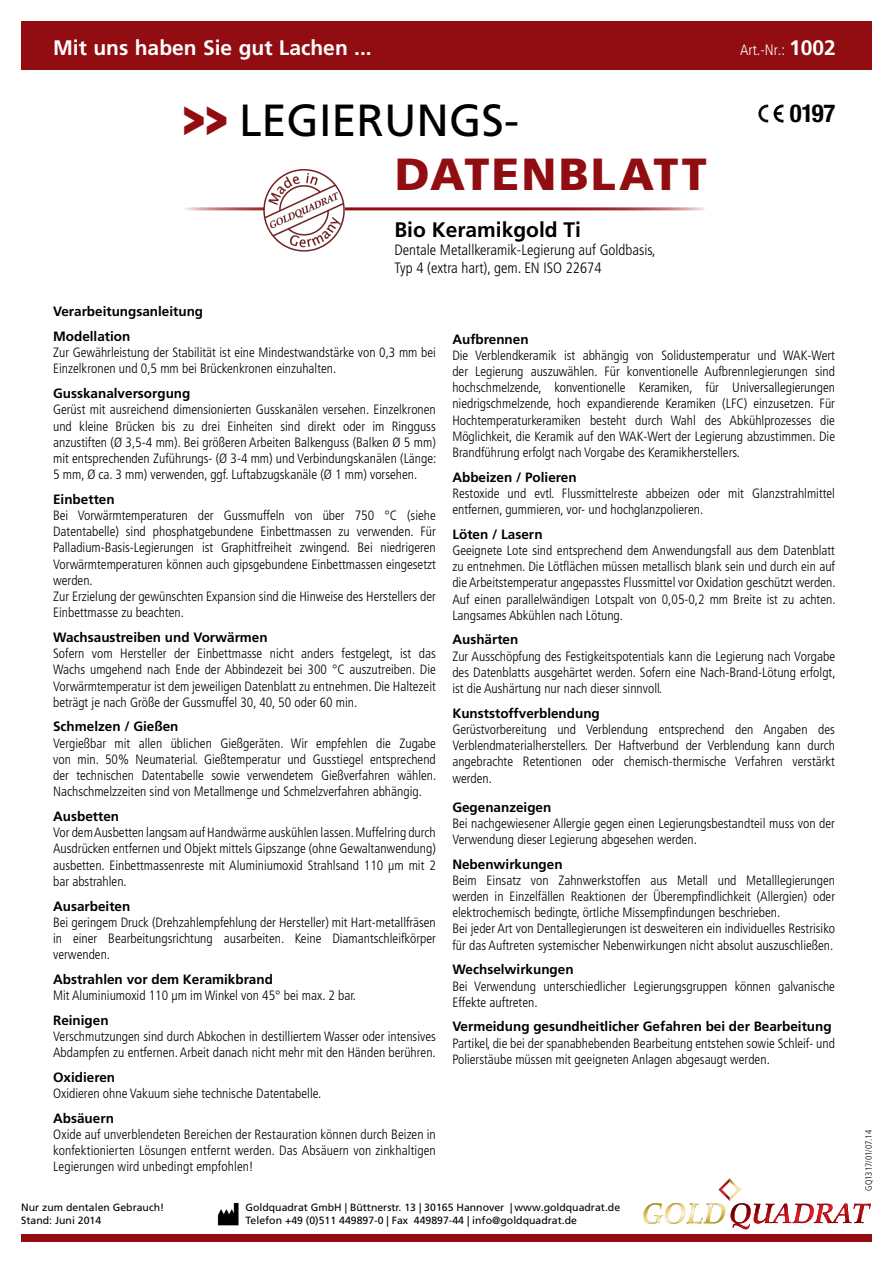
<style>
.page{position:relative;width:893px;height:1263px;background:#fff}
.page>*{position:absolute;margin:0;border:0;box-sizing:border-box;transform-origin:0 0}
.t1{font:45px "Frutiger LT Pro";color:#000}
.t2{font:900 45px "Frutiger LT Pro";letter-spacing:.05em;color:#910d11}
.t3{font:700 condensed 24.75px "Helvetica Neue LT Std";color:#000}
.t4{font:700 21px "Frutiger LT Pro";color:#fff}
.t5{font:700 21px "Frutiger LT Pro";color:#000}
.t6{font:300 condensed 15px "Frutiger LT Pro";color:#000}
.t7{font:300 condensed 15px "Frutiger LT Pro";color:#fff}
.t8{font:300 condensed 13.5px/16.2px "Frutiger LT Pro";color:#000;text-align:justify}
.t9{font:700 13.5px "Frutiger LT Pro";color:#000}
.t10{font:10.5px "Frutiger LT Pro";color:#000}
.t11{font:300 condensed 9px "Frutiger LT Pro";color:#000}
.s1{font-weight:700;font-stretch:normal;font-size:21px}
.s2{font-family:"Futura T";font-weight:700;color:#910d11}
</style>
<div class="page">
<div style="left:21px;top:1234px;width:851px;height:8px;background:#910d11"></div>
<svg style="left:643px;top:1178px;width:228px;height:51px"></svg>
<div style="left:21px;top:21px;width:851px;height:49px;background:#910d11"></div>
<hr style="left:183px;top:207px;width:521px;height:3px;background:#910d11">
<img style="left:237px;top:169px;width:129px;height:83px">
<svg style="left:758px;top:105px;width:25px;height:18px"></svg>
<img style="left:217px;top:1202px;width:22px;height:24px">
<p class="t4" style="left:53px;top:35px;width:320px">Mit uns haben Sie gut Lachen ...</p>
<p class="t7" style="left:740px;top:41px;width:97px">Art.-Nr.: <span class="s1">1002</span></p>
<p class="t1" style="left:183px;top:94px;width:338px"><span class="s2">&gt;&gt;</span> LEGIERUNGS-</p>
<p class="t2" style="left:395px;top:147px;width:313px">DATENBLATT</p>
<p class="t5" style="left:394px;top:218px;width:188px">Bio Keramikgold Ti</p>
<p class="t6" style="left:394px;top:242px;width:263px">Dentale Metallkeramik-Legierung auf Goldbasis,</p>
<p class="t6" style="left:394px;top:260px;width:209px">Typ 4 (extra hart), gem. EN ISO 22674</p>
<p class="t3" style="left:790px;top:98px;width:47px">0197</p>
<p class="t9" style="left:53px;top:304px;width:152px">Verarbeitungsanleitung</p>
<p class="t9" style="left:53px;top:328px;width:79px">Modellation</p>
<p class="t8" style="left:53px;top:345px;width:384px">Zur Gewährleistung der Stabilität ist eine Mindestwandstärke von 0,3 mm bei<br>Einzelkronen und 0,5 mm bei Brückenkronen einzuhalten.</p>
<p class="t9" style="left:53px;top:385px;width:139px">Gusskanalversorgung</p>
<p class="t8" style="left:53px;top:402px;width:385px">Gerüst mit ausreichend dimensionierten Gusskanälen versehen. Einzelkronen und kleine Brücken bis zu drei Einheiten sind direkt oder im Ringguss anzustiften (Ø 3,5-4 mm). Bei größeren Arbeiten Balkenguss (Balken Ø 5 mm) mit entsprechenden Zuführungs- (Ø 3-4 mm) und Verbindungskanälen (Länge:<br>5 mm, Ø ca. 3 mm) verwenden, ggf. Luftabzugskanäle (Ø 1 mm) vorsehen.</p>
<p class="t9" style="left:53px;top:491px;width:63px">Einbetten</p>
<p class="t8" style="left:53px;top:507px;width:384px">Bei Vorwärmtemperaturen der Gussmuffeln von über 750 °C (siehe Datentabelle) sind phosphatgebundene Einbettmassen zu verwenden. Für Palladium-Basis-Legierungen ist Graphitfreiheit zwingend. Bei niedrigeren Vorwärmtemperaturen können auch gipsgebundene Einbettmassen eingesetzt werden.</p>
<p class="t8" style="left:53px;top:588px;width:384px">Zur Erzielung der gewünschten Expansion sind die Hinweise des Herstellers der<br>Einbettmasse zu beachten.</p>
<p class="t9" style="left:53px;top:629px;width:216px">Wachsaustreiben und Vorwärmen</p>
<p class="t8" style="left:53px;top:645px;width:384px">Sofern vom Hersteller der Einbettmasse nicht anders festgelegt, ist das Wachs umgehend nach Ende der Abbindezeit bei 300 °C auszutreiben. Die Vorwärmtemperatur ist dem jeweiligen Datenblatt zu entnehmen. Die Haltezeit beträgt je nach Größe der Gussmuffel 30, 40, 50 oder 60 min.</p>
<p class="t9" style="left:53px;top:719px;width:127px">Schmelzen / Gießen</p>
<p class="t8" style="left:53px;top:735px;width:385px">Vergießbar mit allen üblichen Gießgeräten. Wir empfehlen die Zugabe von min. 50% Neumaterial. Gießtemperatur und Gusstiegel entsprechend der technischen Datentabelle sowie verwendetem Gießverfahren wählen.<br>Nachschmelzzeiten sind von Metallmenge und Schmelzverfahren abhängig.</p>
<p class="t9" style="left:53px;top:808px;width:68px">Ausbetten</p>
<p class="t8" style="left:53px;top:824px;width:384px">Vor demAusbetten langsamauf Handwärme auskühlen lassen.Muffelring durch Ausdrücken entfernen und Objekt mittels Gipszange (ohne Gewaltanwendung) ausbetten. Einbettmassenreste mit Aluminiumoxid Strahlsand 110 μm mit 2 bar abstrahlen.</p>
<p class="t9" style="left:53px;top:898px;width:79px">Ausarbeiten</p>
<p class="t8" style="left:53px;top:914px;width:384px">Bei geringem Druck (Drehzahlempfehlung der Hersteller) mit Hart-metallfräsen in einer Bearbeitungsrichtung ausarbeiten. Keine Diamantschleifkörper verwenden.</p>
<p class="t9" style="left:53px;top:971px;width:221px">Abstrahlen vor dem Keramikbrand</p>
<p class="t8" style="left:53px;top:987px;width:304px">Mit Aluminiumoxid 110 μm im Winkel von 45° bei max. 2 bar.</p>
<p class="t9" style="left:53px;top:1012px;width:57px">Reinigen</p>
<p class="t8" style="left:53px;top:1028px;width:384px">Verschmutzungen sind durch Abkochen in destilliertem Wasser oder intensives<br>Abdampfen zu entfernen. Arbeit danach nicht mehr mit den Händen berühren.</p>
<p class="t9" style="left:53px;top:1069px;width:64px">Oxidieren</p>
<p class="t8" style="left:53px;top:1085px;width:270px">Oxidieren ohne Vakuum siehe technische Datentabelle.</p>
<p class="t9" style="left:53px;top:1110px;width:62px">Absäuern</p>
<p class="t8" style="left:53px;top:1126px;width:384px">Oxide auf unverblendeten Bereichen der Restauration können durch Beizen in konfektionierten Lösungen entfernt werden. Das Absäuern von zinkhaltigen Legierungen wird unbedingt empfohlen!</p>
<p class="t9" style="left:452px;top:331px;width:78px">Aufbrennen</p>
<p class="t8" style="left:452px;top:347px;width:384px">Die Verblendkeramik ist abhängig von Solidustemperatur und WAK-Wert der Legierung auszuwählen. Für konventionelle Aufbrennlegierungen sind hochschmelzende, konventionelle Keramiken, für Universallegierungen niedrigschmelzende, hoch expandierende Keramiken (LFC) einzusetzen. Für Hochtemperaturkeramiken besteht durch Wahl des Abkühlprozesses die Möglichkeit, die Keramik auf den WAK-Wert der Legierung abzustimmen. Die Brandführung erfolgt nach Vorgabe des Keramikherstellers.</p>
<p class="t9" style="left:452px;top:469px;width:126px">Abbeizen / Polieren</p>
<p class="t8" style="left:452px;top:485px;width:384px">Restoxide und evtl. Flussmittelreste abbeizen oder mit Glanzstrahlmittel entfernen, gummieren, vor- und hochglanzpolieren.</p>
<p class="t9" style="left:452px;top:526px;width:92px">Löten / Lasern</p>
<p class="t8" style="left:452px;top:542px;width:385px">Geeignete Lote sind entsprechend dem Anwendungsfall aus dem Datenblatt zu entnehmen. Die Lötflächen müssen metallisch blank sein und durch ein auf die Arbeitstemperatur angepasstes Flussmittel vor Oxidation geschützt werden.<br>Auf einen parallelwändigen Lotspalt von 0,05-0,2 mm Breite ist zu achten.<br>Langsames Abkühlen nach Lötung.</p>
<p class="t9" style="left:452px;top:632px;width:68px">Aushärten</p>
<p class="t8" style="left:452px;top:648px;width:385px">Zur Ausschöpfung des Festigkeitspotentials kann die Legierung nach Vorgabe des Datenblatts ausgehärtet werden. Sofern eine Nach-Brand-Lötung erfolgt, ist die Aushärtung nur nach dieser sinnvoll.</p>
<p class="t9" style="left:452px;top:705px;width:149px">Kunststoffverblendung</p>
<p class="t8" style="left:452px;top:721px;width:384px">Gerüstvorbereitung und Verblendung entsprechend den Angaben des Verblendmaterialherstellers. Der Haftverbund der Verblendung kann durch angebrachte Retentionen oder chemisch-thermische Verfahren verstärkt werden.</p>
<p class="t9" style="left:452px;top:799px;width:101px">Gegenanzeigen</p>
<p class="t8" style="left:452px;top:815px;width:384px">Bei nachgewiesener Allergie gegen einen Legierungsbestandteil muss von der<br>Verwendung dieser Legierung abgesehen werden.</p>
<p class="t9" style="left:452px;top:856px;width:112px">Nebenwirkungen</p>
<p class="t8" style="left:452px;top:872px;width:384px">Beim Einsatz von Zahnwerkstoffen aus Metall und Metalllegierungen werden in Einzelfällen Reaktionen der Überempfindlichkeit (Allergien) oder elektrochemisch bedingte, örtliche Missempfindungen beschrieben.</p>
<p class="t8" style="left:452px;top:921px;width:384px">Bei jeder Art von Dentallegierungen ist desweiteren ein individuelles Restrisiko für das Auftreten systemischer Nebenwirkungen nicht absolut auszuschließen.</p>
<p class="t9" style="left:452px;top:962px;width:123px">Wechselwirkungen</p>
<p class="t8" style="left:452px;top:978px;width:384px">Bei Verwendung unterschiedlicher Legierungsgruppen können galvanische<br>Effekte auftreten.</p>
<p class="t9" style="left:452px;top:1019px;width:381px">Vermeidung gesundheitlicher Gefahren bei der Bearbeitung</p>
<p class="t8" style="left:452px;top:1035px;width:384px">Partikel, die bei der spanabhebenden Bearbeitung entstehen sowie Schleif- und<br>Polierstäube müssen mit geeigneten Anlagen abgesaugt werden.</p>
<p class="t10" style="left:21px;top:1201px;width:144px">Nur zum dentalen Gebrauch!</p>
<p class="t10" style="left:21px;top:1214px;width:81px">Stand: Juni 2014</p>
<p class="t10" style="left:246px;top:1201px;width:376px">Goldquadrat GmbH | Büttnerstr. 13 | 30165 Hannover | www.goldquadrat.de</p>
<p class="t10" style="left:246px;top:1214px;width:333px">Telefon +49 (0)511 449897-0 | Fax 449897-44 | info@goldquadrat.de</p>
<p class="t11" style="left:863px;top:1191px;width:62px;rotate:-90deg">GQ1317/01/07.14</p>
</div>
